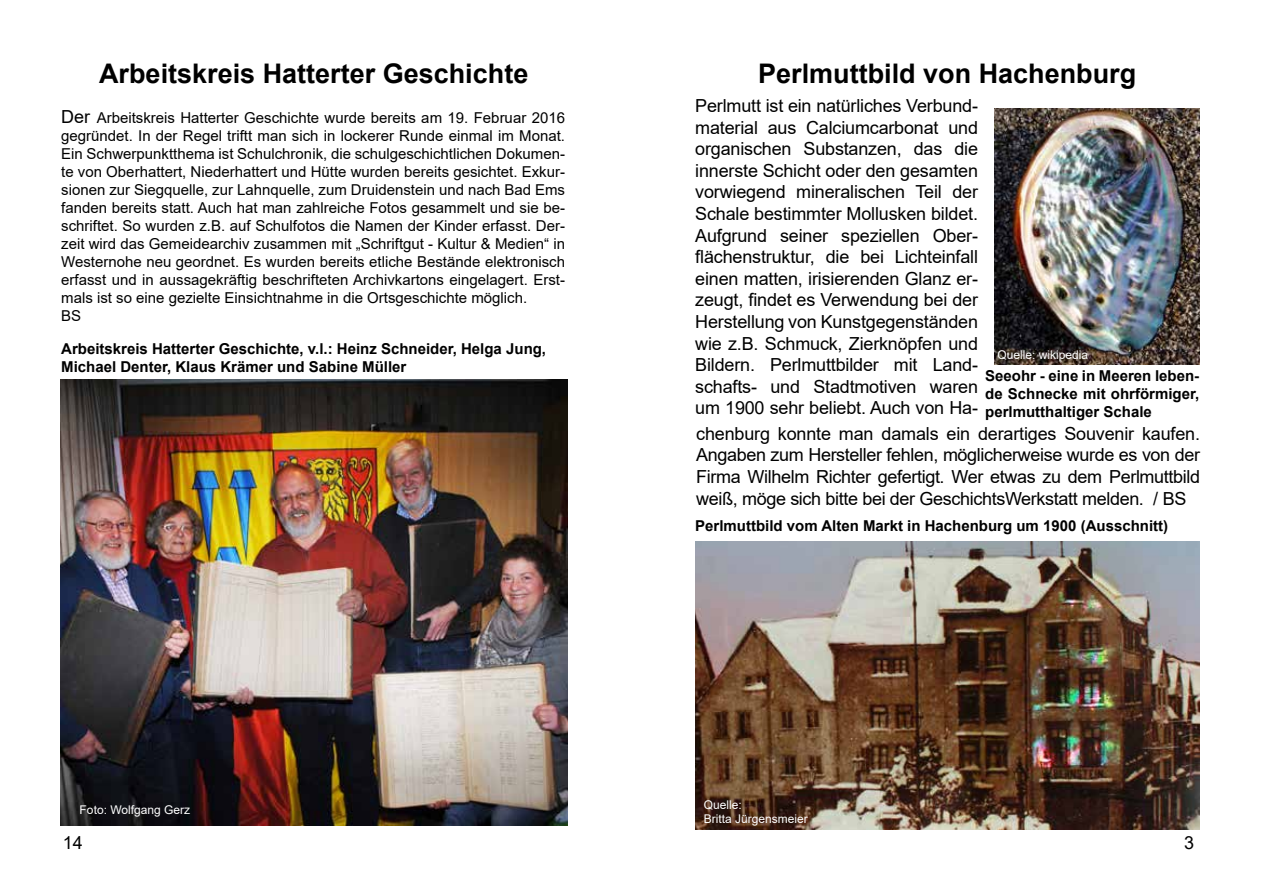
<style>
.page{position:relative;width:1263px;height:893px;background:#fff}
.page>*{position:absolute;margin:0;border:0;box-sizing:border-box;transform-origin:0 0}
.t1{font:700 27px "Arial";color:#000}
.t2{font:18px/21.6px "Arial";letter-spacing:-.01em;color:#000;text-align:justify}
.t3{font:15px/18px "Arial";color:#000}
.t4{font:700 15px/18px "Arial";color:#000;text-align:justify}
.t5{font:12px/14.4px "Arial";color:#fff}
.s1{font-size:18px}
</style>
<div class="page">
<img style="left:695px;top:542px;width:504px;height:287px">
<img style="left:995px;top:108px;width:204px;height:257px">
<img style="left:61px;top:379px;width:507px;height:446px">
<h1 class="t1" style="left:99px;top:54px;width:431px">Arbeitskreis Hatterter Geschichte</h1>
<p class="t3" style="left:61px;top:109px;width:505px"><span class="s1">Der</span> Arbeitskreis Hatterter Geschichte wurde bereits am 19. Februar 2016 gegründet. In der Regel triftt man sich in lockerer Runde einmal im Monat.<br>Ein Schwerpunktthema ist Schulchronik, die schulgeschichtlichen Dokumen&shy;te von Oberhattert, Niederhattert und Hütte wurden bereits gesichtet. Exkur&shy;sionen zur Siegquelle, zur Lahnquelle, zum Druidenstein und nach Bad Ems fanden bereits statt. Auch hat man zahlreiche Fotos gesammelt und sie be&shy;schriftet. So wurden z.B. auf Schulfotos die Namen der Kinder erfasst. Der&shy;zeit wird das Gemeidearchiv zusammen mit „Schriftgut - Kultur &amp; Medien“ in Westernohe neu geordnet. Es wurden bereits etliche Bestände elektronisch erfasst und in aussagekräftig beschrifteten Archivkartons eingelagert. Erst&shy;mals ist so eine gezielte Einsichtnahme in die Ortsgeschichte möglich.<br>BS</p>
<p class="t4" style="left:61px;top:339px;width:486px">Arbeitskreis Hatterter Geschichte, v.l.: Heinz Schneider, Helga Jung,<br>Michael Denter, Klaus Krämer und Sabine Müller</p>
<p class="t5" style="left:80px;top:802px;width:112px">Foto: Wolfgang Gerz</p>
<h1 class="t1" style="left:758px;top:55px;width:380px">Perlmuttbild von Hachenburg</h1>
<p class="t2" style="left:695px;top:95px;width:284px">Perlmutt ist ein natürliches Verbund&shy;material aus Calciumcarbonat und organischen Substanzen, das die innerste Schicht oder den gesamten vorwiegend mineralischen Teil der Schale bestimmter Mollusken bildet.<br>Aufgrund seiner speziellen Ober&shy;flächenstruktur, die bei Lichteinfall einen matten, irisierenden Glanz er&shy;zeugt, findet es Verwendung bei der Herstellung von Kunstgegenständen wie z.B. Schmuck, Zierknöpfen und Bildern. Perlmuttbilder mit Land&shy;schafts- und Stadtmotiven waren um 1900 sehr beliebt. Auch von Ha-</p>
<p class="t5" style="left:997px;top:347px;width:92px">Quelle: wikipedia</p>
<p class="t4" style="left:985px;top:367px;width:215px">Seeohr - eine in Meeren leben&shy;de Schnecke mit ohrförmiger, perlmutthaltiger Schale</p>
<p class="t2" style="left:696px;top:422px;width:505px">chenburg konnte man damals ein derartiges Souvenir kaufen.<br>Angaben zum Hersteller fehlen, möglicherweise wurde es von der Firma Wilhelm Richter gefertigt. Wer etwas zu dem Perlmuttbild weiß, möge sich bitte bei der GeschichtsWerkstatt melden. / BS</p>
<p class="t4" style="left:695px;top:517px;width:474px">Perlmuttbild vom Alten Markt in Hachenburg um 1900 (Ausschnitt)</p>
<p class="t5" style="left:704px;top:797px;width:106px">Quelle:<br>Britta Jürgensmeier</p>
<p class="t2" style="left:63px;top:831px;width:22px">14</p>
<p class="t2" style="left:1184px;top:832px;width:12px">3</p>
</div>
